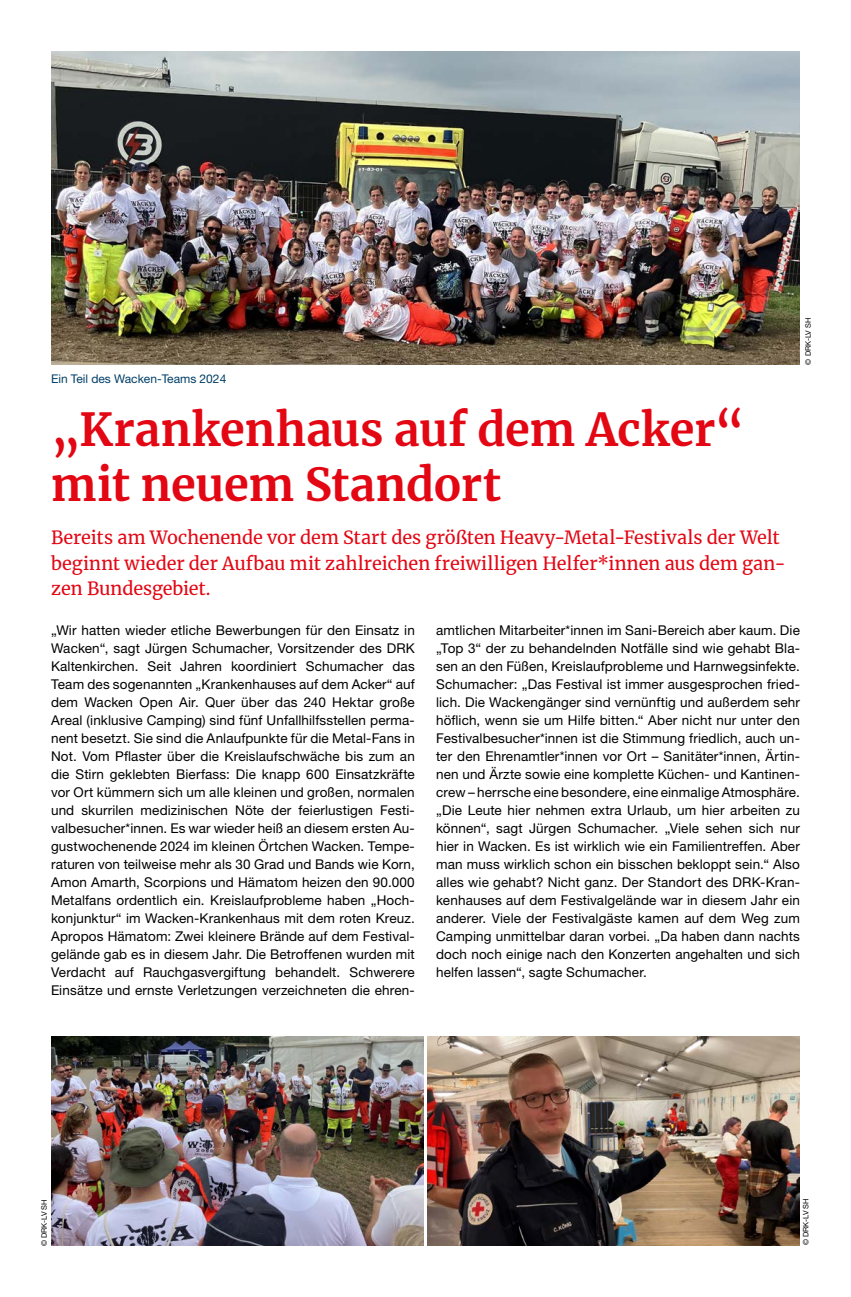
<style>
.page{position:relative;width:851px;height:1297px;background:#fff}
.page>*{position:absolute;margin:0;border:0;box-sizing:border-box;transform-origin:0 0}
.MGB_Headline{font:700 45px/55.5px "Merriweather";letter-spacing:-.005em;color:#e30613}
.MGB_Subline{font:18px/25.5px "Merriweather";letter-spacing:-.005em;color:#e30613}
.MGB_Copy{font:13.5px/18px "Helvetica Neue LT Pro";letter-spacing:.01em;color:#000;text-align:justify}
.MGB_BU{font:12px "Helvetica Neue LT Pro";color:#003e66}
.MGB_Fotocredits{font:7.5px "Helvetica Neue LT Pro";color:#000}
</style>
<div class="page">
<img style="left:427px;top:1036px;width:372px;height:210px">
<img style="left:51px;top:51px;width:748px;height:314px">
<img style="left:51px;top:1037px;width:372px;height:209px">
<p class="MGB_BU" style="left:51px;top:371px;width:177px">Ein Teil des Wacken-Teams 2024</p>
<p class="MGB_Fotocredits" style="left:803px;top:365px;width:48px;rotate:-90deg">© DRK-LV SH</p>
<p class="MGB_Headline" style="left:51px;top:400px;width:695px">„Krankenhaus auf dem Acker“ mit neuem Standort</p>
<p class="MGB_Subline" style="left:51px;top:525px;width:736px">Bereits am Wochenende vor dem Start des größten Heavy-Metal-Festivals der Welt beginnt wieder der Aufbau mit zahlreichen freiwilligen Helfer*innen aus dem gan&shy;zen Bundesgebiet.</p>
<p class="MGB_Copy" style="left:436px;top:620px;width:365px">amtlichen Mitarbeiter*innen im Sani-Bereich aber kaum. Die „Top 3“ der zu behandelnden Notfälle sind wie gehabt Bla&shy;sen an den Füßen, Kreislaufprobleme und Harnwegsinfekte.<br>Schumacher: „Das Festival ist immer ausgesprochen fried&shy;lich. Die Wackengänger sind vernünftig und außerdem sehr höflich, wenn sie um Hilfe bitten.“ Aber nicht nur unter den Festivalbesucher*innen ist die Stimmung friedlich, auch un&shy;ter den Ehrenamtler*innen vor Ort – Sanitäter*innen, Ärtin&shy;nen und Ärzte sowie eine komplette Küchen- und Kantinen&shy;crew – herrsche eine besondere, eine einmalige Atmosphäre. „Die Leute hier nehmen extra Urlaub, um hier arbeiten zu können“, sagt Jürgen Schumacher. „Viele sehen sich nur hier in Wacken. Es ist wirklich wie ein Familientreffen. Aber man muss wirklich schon ein bisschen bekloppt sein.“ Also alles wie gehabt? Nicht ganz. Der Standort des DRK-Kran&shy;kenhauses auf dem Festivalgelände war in diesem Jahr ein anderer. Viele der Festivalgäste kamen auf dem Weg zum Camping unmittelbar daran vorbei. „Da haben dann nachts doch noch einige nach den Konzerten angehalten und sich helfen lassen“, sagte Schumacher.</p>
<p class="MGB_Copy" style="left:51px;top:620px;width:365px">„Wir hatten wieder etliche Bewerbungen für den Einsatz in Wacken“, sagt Jürgen Schumacher, Vorsitzender des DRK Kaltenkirchen. Seit Jahren koordiniert Schumacher das Team des sogenannten „Krankenhauses auf dem Acker“ auf dem Wacken Open Air. Quer über das 240 Hektar große Areal (inklusive Camping) sind fünf Unfallhilfsstellen perma&shy;nent besetzt. Sie sind die Anlaufpunkte für die Metal-Fans in Not. Vom Pflaster über die Kreislaufschwäche bis zum an die Stirn geklebten Bierfass: Die knapp 600 Einsatzkräfte vor Ort kümmern sich um alle kleinen und großen, normalen und skurrilen medizinischen Nöte der feierlustigen Festi&shy;valbesucher*innen. Es war wieder heiß an diesem ersten Au&shy;gustwochenende 2024 im kleinen Örtchen Wacken. Tempe&shy;raturen von teilweise mehr als 30 Grad und Bands wie Korn, Amon Amarth, Scorpions und Hämatom heizen den 90.000<br>Metalfans ordentlich ein. Kreislaufprobleme haben „Hoch&shy;konjunktur“ im Wacken-Krankenhaus mit dem roten Kreuz.<br>Apropos Hämatom: Zwei kleinere Brände auf dem Festival&shy;gelände gab es in diesem Jahr. Die Betroffenen wurden mit Verdacht auf Rauchgasvergiftung behandelt. Schwerere Einsätze und ernste Verletzungen verzeichneten die ehren-</p>
<p class="MGB_Fotocredits" style="left:40px;top:1246px;width:48px;rotate:-90deg">© DRK-LV SH</p>
<p class="MGB_Fotocredits" style="left:801px;top:1245px;width:48px;rotate:-90deg">© DRK-LV SH</p>
</div>
